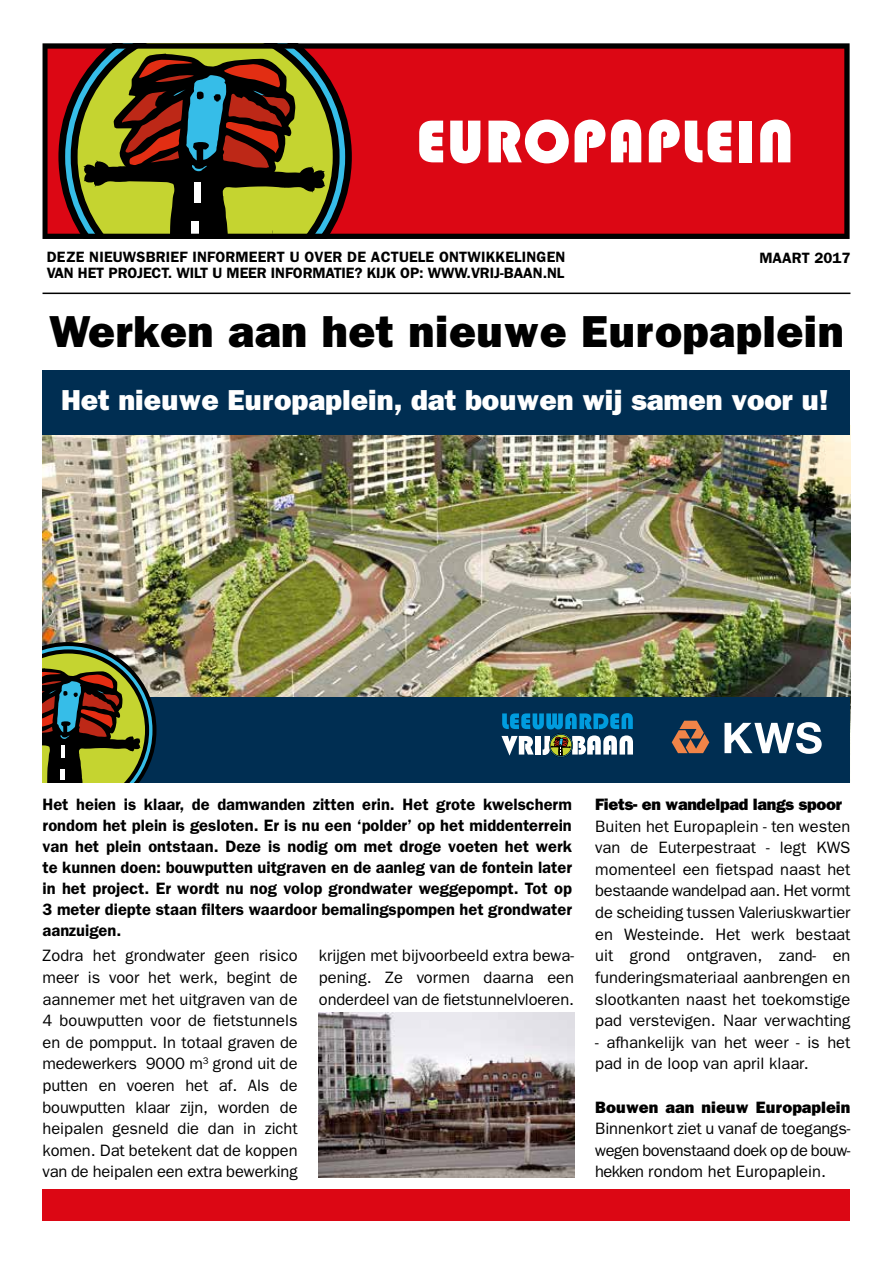
<style>
.page{position:relative;width:893px;height:1263px;background:#fff}
.page>*{position:absolute;margin:0;border:0;box-sizing:border-box;transform-origin:0 0}
.t1{font:62.7px "Bauhaus 93";letter-spacing:.015em;color:#fff}
.t2{font:800 45px "Franklin Gothic";letter-spacing:.01em;color:#000}
.t3{font:800 28.95px "Franklin Gothic";color:#fff}
.t4{font:16.5px/21.6px "Franklin Gothic";color:#000;text-align:justify}
.t5{font:600 16.5px/21px "Franklin Gothic";color:#000;text-align:justify}
.t6{font:800 16.5px "Franklin Gothic";letter-spacing:-.01em;color:#000}
.t7{font:600 15px/16.5px "Franklin Gothic";letter-spacing:.01em;color:#000}
</style>
<div class="page">
<hr style="left:43px;top:293px;width:807px;height:1px;background:#000">
<svg style="left:43px;top:43px;width:807px;height:196px;background:#a7241a"></svg>
<div style="left:43px;top:1188px;width:807px;height:32px;background:#dc0714"></div>
<img style="left:43px;top:434px;width:807px;height:263px">
<div style="left:43px;top:370px;width:807px;height:64px;background:#002e52"></div>
<div style="left:43px;top:697px;width:807px;height:85px;background:#002e52"></div>
<svg style="left:501px;top:713px;width:132px;height:44px"></svg>
<svg style="left:672px;top:721px;width:37px;height:32px"></svg>
<svg style="left:724px;top:722px;width:98px;height:32px"></svg>
<svg style="left:43px;top:642px;width:113px;height:141px;background:#626437"></svg>
<img style="left:319px;top:1013px;width:255px;height:164px">
<h1 class="t1" style="left:416px;top:106px;width:379px">EUROPAPLEIN</h1>
<p class="t7" style="left:47px;top:248px;width:520px">DEZE NIEUWSBRIEF INFORMEERT U OVER DE ACTUELE ONTWIKKELINGEN<br>VAN HET PROJECT. WILT U MEER INFORMATIE? KIJK OP: WWW.VRIJ-BAAN.NL</p>
<p class="t7" style="left:759px;top:249px;width:93px">MAART 2017</p>
<h2 class="t2" style="left:49px;top:305px;width:796px">Werken aan het nieuwe Europaplein</h2>
<h3 class="t3" style="left:61px;top:383px;width:769px">Het nieuwe Europaplein, dat bouwen wij samen voor u!</h3>
<p class="t5" style="left:43px;top:793px;width:531px">Het heien is klaar, de damwanden zitten erin. Het grote kwelscherm rondom het plein is gesloten. Er is nu een ‘polder’ op het middenterrein van het plein ontstaan. Deze is nodig om met droge voeten het werk te kunnen doen: bouwputten uitgraven en de aanleg van de fontein later in het project. Er wordt nu nog volop grondwater weggepompt. Tot op 3 meter diepte staan filters waardoor bemalingspompen het grondwater aanzuigen.</p>
<p class="t4" style="left:43px;top:944px;width:257px">Zodra het grondwater geen risico meer is voor het werk, begint de aannemer met het uitgraven van de 4 bouwputten voor de fietstunnels en de pompput. In totaal graven de medewerkers 9000 m<sup>3</sup> grond uit de putten en voeren het af. Als de bouwputten klaar zijn, worden de heipalen gesneld die dan in zicht komen. Dat betekent dat de koppen van de heipalen een extra bewerking</p>
<p class="t4" style="left:319px;top:944px;width:257px">krijgen met bijvoorbeeld extra bewa&shy;pening. Ze vormen daarna een onderdeel van de fietstunnelvloeren.</p>
<p class="t6" style="left:595px;top:795px;width:248px">Fiets- en wandelpad langs spoor</p>
<p class="t4" style="left:595px;top:815px;width:257px">Buiten het Europaplein - ten westen van de Euterpestraat - legt KWS momenteel een fietspad naast het bestaande wandelpad aan. Het vormt de scheiding tussen Valeriuskwartier en Westeinde. Het werk bestaat uit grond ontgraven, zand- en funderingsmateriaal aanbrengen en slootkanten naast het toekomstige pad verstevigen. Naar verwachting</p>
<p class="t4" style="left:595px;top:1031px;width:257px">- afhankelijk van het weer - is het pad in de loop van april klaar.</p>
<p class="t6" style="left:595px;top:1097px;width:257px">Bouwen aan nieuw Europaplein</p>
<p class="t4" style="left:595px;top:1117px;width:257px">Binnenkort ziet u vanaf de toegangs&shy;wegen bovenstaand doek op de bouw&shy;hekken rondom het Europaplein.</p>
</div>
